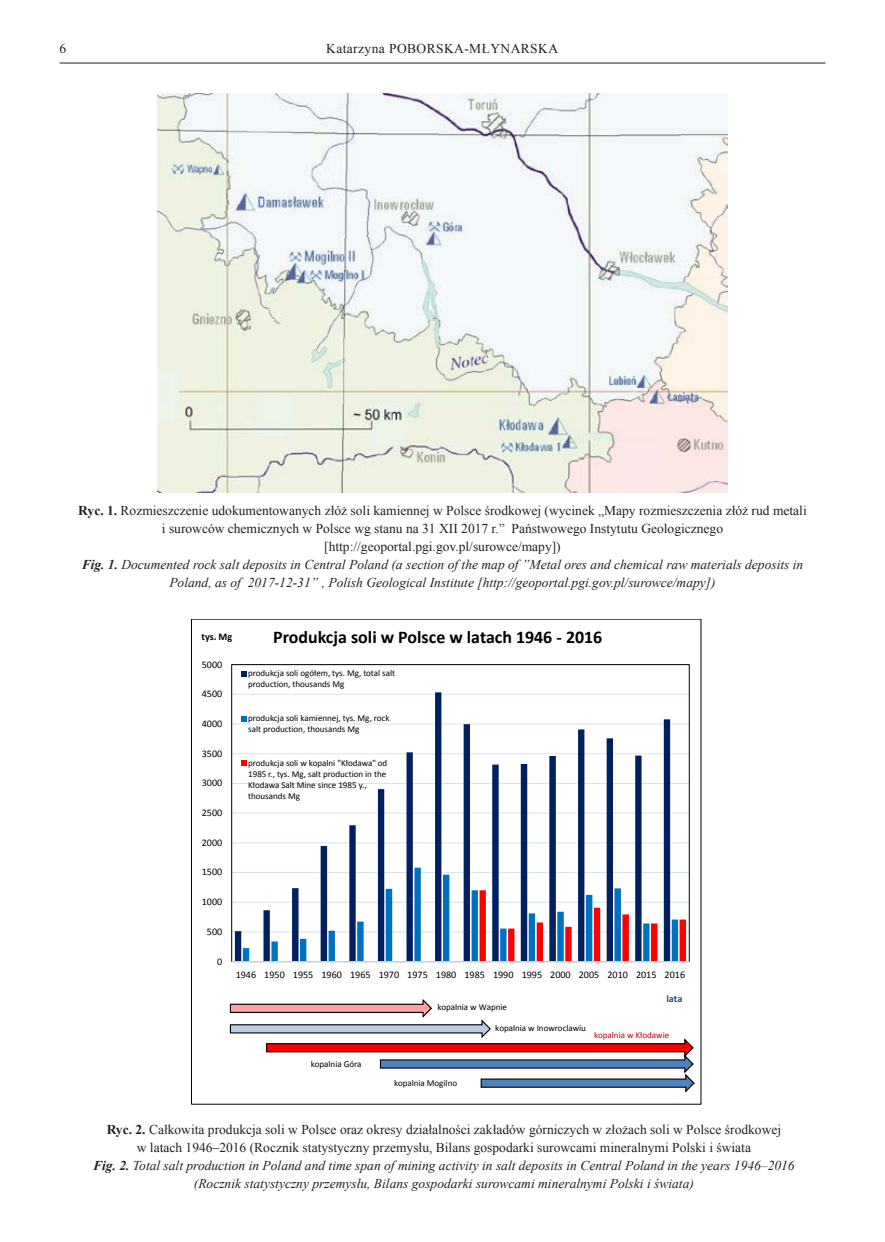
<style>
.page{position:relative;width:885px;height:1242px;background:#fff}
.page>*{position:absolute;margin:0;border:0;box-sizing:border-box;transform-origin:0 0}
.t1{font:700 17.85px "Calibri";color:#000}
.t2{font:13.5px/18px "Times New Roman";color:#231f20;text-align:center}
.t3{font:13.5px/23.2px "Times New Roman";color:#000}
.t4{font:13.5px "Times New Roman";letter-spacing:.03em;color:#231f20}
.t5{font:10.05px "Calibri";color:#000}
.t6{font:700 10.05px "Calibri";color:#000}
.t7{font:700 10.05px "Calibri";color:#1f497d}
.t8{font:9px/10.9px "Calibri";letter-spacing:-.005em;color:#000}
.t9{font:9px "Calibri";letter-spacing:-.005em;color:#c00000}
.s1{font-weight:700}
.s2{font-weight:700;font-style:italic}
.s3{font-style:italic}
</style>
<div class="page">
<hr style="left:60px;top:63px;width:765px;height:1px;background:#231f20">
<img style="left:157px;top:94px;width:570px;height:398px">
<hr style="left:232px;top:931px;width:457px;height:1px;background:#d4e3f4">
<hr style="left:232px;top:901px;width:457px;height:1px;background:#d4e3f4">
<hr style="left:232px;top:872px;width:457px;height:1px;background:#d4e3f4">
<hr style="left:232px;top:842px;width:457px;height:1px;background:#d4e3f4">
<hr style="left:232px;top:812px;width:457px;height:1px;background:#d4e3f4">
<hr style="left:232px;top:783px;width:457px;height:1px;background:#d4e3f4">
<hr style="left:232px;top:753px;width:457px;height:1px;background:#d4e3f4">
<hr style="left:232px;top:723px;width:457px;height:1px;background:#d4e3f4">
<hr style="left:232px;top:694px;width:457px;height:1px;background:#d4e3f4">
<svg style="left:235px;top:692px;width:435px;height:269px"></svg>
<svg style="left:243px;top:867px;width:443px;height:94px"></svg>
<hr style="left:232px;top:961px;width:457px;height:1px;background:#d4e3f4">
<svg style="left:241px;top:671px;width:5px;height:5px"></svg>
<svg style="left:241px;top:716px;width:5px;height:5px"></svg>
<svg style="left:241px;top:760px;width:5px;height:6px"></svg>
<svg style="left:229px;top:999px;width:466px;height:94px"></svg>
<p class="t2" style="left:60px;top:40px;width:8px">6</p>
<p class="t4" style="left:326px;top:40px;width:233px">Katarzyna POBORSKA-MŁYNARSKA</p>
<p class="t2" style="left:78px;top:501px;width:730px"><span class="s1">Ryc. 1.</span> Rozmieszczenie udokumentowanych złóż soli kamiennej w Polsce środkowej (wycinek „Mapy rozmieszczenia złóż rud metali i surowców chemicznych w Polsce wg stanu na 31 XII 2017 r.” Państwowego Instytutu Geologicznego [http://geoportal.pgi.gov.pl/surowce/mapy])<br><span class="s2">Fig. 1.</span> <span class="s3">Documented rock salt deposits in Central Poland (a section of the map of ”Metal ores and chemical raw materials deposits in Poland, as of 2017-12-31” , Polish Geological Institute [http://geoportal.pgi.gov.pl/surowce/mapy])</span></p>
<p class="t6" style="left:201px;top:630px;width:32px">tys. Mg</p>
<p class="t5" style="left:202px;top:658px;width:22px">5000</p>
<p class="t5" style="left:202px;top:687px;width:22px">4500</p>
<p class="t5" style="left:202px;top:717px;width:22px">4000</p>
<p class="t5" style="left:202px;top:747px;width:22px">3500</p>
<p class="t5" style="left:202px;top:776px;width:22px">3000</p>
<p class="t5" style="left:202px;top:806px;width:22px">2500</p>
<p class="t5" style="left:202px;top:836px;width:22px">2000</p>
<p class="t5" style="left:202px;top:865px;width:22px">1500</p>
<p class="t5" style="left:202px;top:895px;width:22px">1000</p>
<p class="t5" style="left:207px;top:925px;width:17px">500</p>
<p class="t5" style="left:217px;top:955px;width:7px">0</p>
<h1 class="t1" style="left:273px;top:625px;width:330px">Produkcja soli w Polsce w latach 1946 - 2016</h1>
<p class="t8" style="left:248px;top:668px;width:148px">produkcja soli ogółem, tys. Mg, total salt production, thousands Mg</p>
<p class="t8" style="left:248px;top:712px;width:143px">produkcja soli kamiennej, tys. Mg, rock salt production, thousands Mg</p>
<p class="t8" style="left:248px;top:757px;width:141px">produkcja soli w kopalni "Kłodawa" od<br>1985 r., tys. Mg, salt production in the<br>Kłodawa Salt Mine since 1985 y., thousands Mg</p>
<p class="t5" style="left:236px;top:968px;width:451px">1946 1950 1955 1960 1965 1970 1975 1980 1985 1990 1995 2000 2005 2010 2015 2016</p>
<p class="t8" style="left:311px;top:1058px;width:52px">kopalnia Góra</p>
<p class="t8" style="left:437px;top:1001px;width:71px">kopalnia w Wapnie</p>
<p class="t8" style="left:495px;top:1023px;width:92px">kopalnia w Inowroclawiu</p>
<p class="t7" style="left:666px;top:992px;width:17px">lata</p>
<p class="t9" style="left:594px;top:1029px;width:77px">kopalnia w Kłodawie</p>
<p class="t8" style="left:394px;top:1078px;width:65px">kopalnia Mogilno</p>
<p class="t2" style="left:93px;top:1120px;width:703px"><span class="s1">Ryc. 2.</span> Całkowita produkcja soli w Polsce oraz okresy działalności zakładów górniczych w złożach soli w Polsce środkowej<br>w latach 1946–2016 (Rocznik statystyczny przemysłu, Bilans gospodarki surowcami mineralnymi Polski i świata<br><span class="s2">Fig. 2.</span> <span class="s3">Total salt production in Poland and time span of mining activity in salt deposits in Central Poland in the years 1946–2016 (Rocznik statystyczny przemysłu, Bilans gospodarki surowcami mineralnymi Polski i świata)</span></p>
<p class="t3" style="left:191px;top:1131px;width:475px">Polsce w latach 1946–2016 (Rocznik statystyczny przemysłu, Bilans gospodarki surowcami mineralnymi Polski i świata<br><span class="s2">Fig. 2.</span> <span class="s3">Salt production and time span of mining activity in salt deposits in Poland in the</span></p>
</div>
